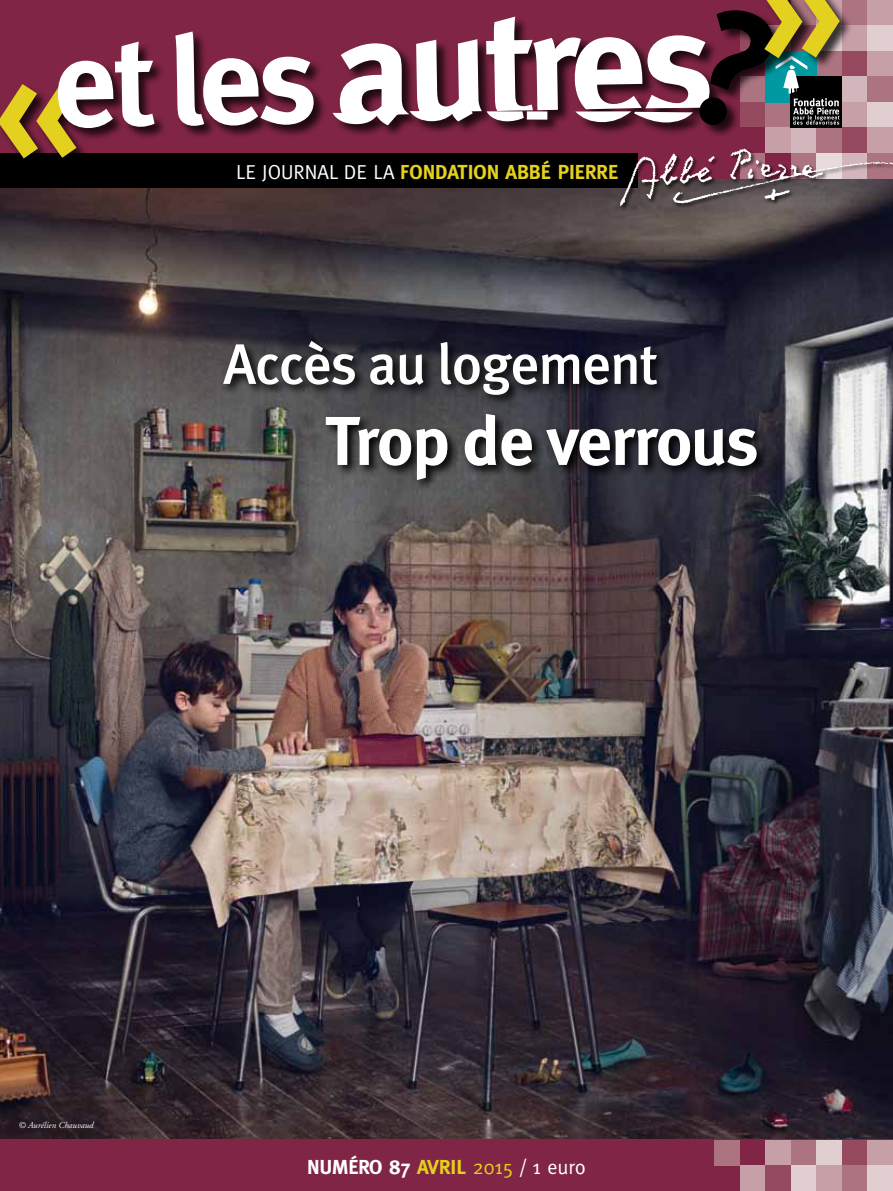
<style>
.page{position:relative;width:893px;height:1191px;background:#fff}
.page>*{position:absolute;margin:0;border:0;box-sizing:border-box;transform-origin:0 0}
.t1{font:700 69px "Meta Plus";letter-spacing:-.02em;color:#fff}
.t2{font:500 57px "Meta Plus";letter-spacing:-.02em;color:#fff}
.t3{font:700 20.25px "Meta";color:#e4d01e}
.t4{font:700 20.25px "Meta";color:#fff}
.t5{font:italic 9px "Adobe Garamond";color:#fff}
.s1{font-weight:400;color:#fff}
.s2{color:#e4d01e}
.s3{font-weight:400;color:#e4d01e}
.s4{font-weight:400}
</style>
<div class="page">
<img style="left:0;top:188px;width:893px;height:952px">
<div style="left:842px;top:0;width:25px;height:26px;background:#ac7381"></div>
<div style="left:867px;top:0;width:26px;height:26px;background:#c69fa7"></div>
<div style="left:842px;top:26px;width:25px;height:25px;background:#c69fa7"></div>
<div style="left:867px;top:26px;width:26px;height:25px;background:#e1ced1"></div>
<div style="left:842px;top:51px;width:25px;height:26px;background:#954a5f"></div>
<div style="left:867px;top:51px;width:26px;height:26px;background:#c69fa7"></div>
<div style="left:842px;top:77px;width:25px;height:25px;background:#d3b6bc"></div>
<div style="left:867px;top:77px;width:26px;height:25px;background:#ac7381"></div>
<div style="left:842px;top:102px;width:25px;height:26px;background:#c69fa7"></div>
<div style="left:867px;top:102px;width:26px;height:26px;background:#e1ced1"></div>
<div style="left:842px;top:128px;width:25px;height:25px;background:#954a5f"></div>
<div style="left:867px;top:128px;width:26px;height:25px;background:#c69fa7"></div>
<div style="left:0;top:1140px;width:893px;height:51px;background:#812546"></div>
<div style="left:714px;top:1140px;width:26px;height:25px;background:#ac7381"></div>
<div style="left:765px;top:1140px;width:26px;height:25px;background:#c69fa7"></div>
<div style="left:791px;top:1140px;width:25px;height:25px;background:#ac7381"></div>
<div style="left:816px;top:1140px;width:26px;height:25px;background:#e1ced1"></div>
<div style="left:740px;top:1165px;width:25px;height:26px;background:#c69fa7"></div>
<div style="left:765px;top:1165px;width:26px;height:26px;background:#954a5f"></div>
<div style="left:791px;top:1165px;width:25px;height:26px;background:#e1ced1"></div>
<div style="left:816px;top:1165px;width:26px;height:26px;background:#c69fa7"></div>
<div style="left:842px;top:1140px;width:25px;height:25px;background:#954a5f"></div>
<div style="left:867px;top:1140px;width:26px;height:25px;background:#c69fa7"></div>
<div style="left:842px;top:1165px;width:25px;height:26px;background:#ac7381"></div>
<div style="left:867px;top:1165px;width:26px;height:26px;background:#e1ced1"></div>
<div style="left:0;top:154px;width:638px;height:34px;background:#000"></div>
<div style="left:619px;top:148px;width:274px;height:63px;background:#000;opacity:.85"></div>
<img style="left:615px;top:148px;width:278px;height:61px">
<div style="left:0;top:0;width:853px;height:171px;background:#000;opacity:.75"></div>
<svg style="left:0;top:42px;width:155px;height:116px"></svg>
<svg style="left:175px;top:31px;width:139px;height:95px"></svg>
<svg style="left:333px;top:0;width:507px;height:127px"></svg>
<svg style="left:220px;top:338px;width:549px;height:154px;background:#323238"></svg>
<p class="t3" style="left:236px;top:160px;width:384px"><span class="s1">LE JOURNAL DE LA</span> FONDATION ABBÉ PIERRE</p>
<h2 class="t2" style="left:223px;top:331px;width:437px">Accès au logement</h2>
<h1 class="t1" style="left:325px;top:401px;width:436px">Trop de verrous</h1>
<p class="t5" style="left:18px;top:1120px;width:77px">© Aurélien Chauvaud</p>
<p class="t4" style="left:307px;top:1154px;width:280px">NUMÉRO 87 <span class="s2">AVRI L</span> <span class="s3">2015</span> <span class="s4">/ 1 euro</span></p>
</div>
